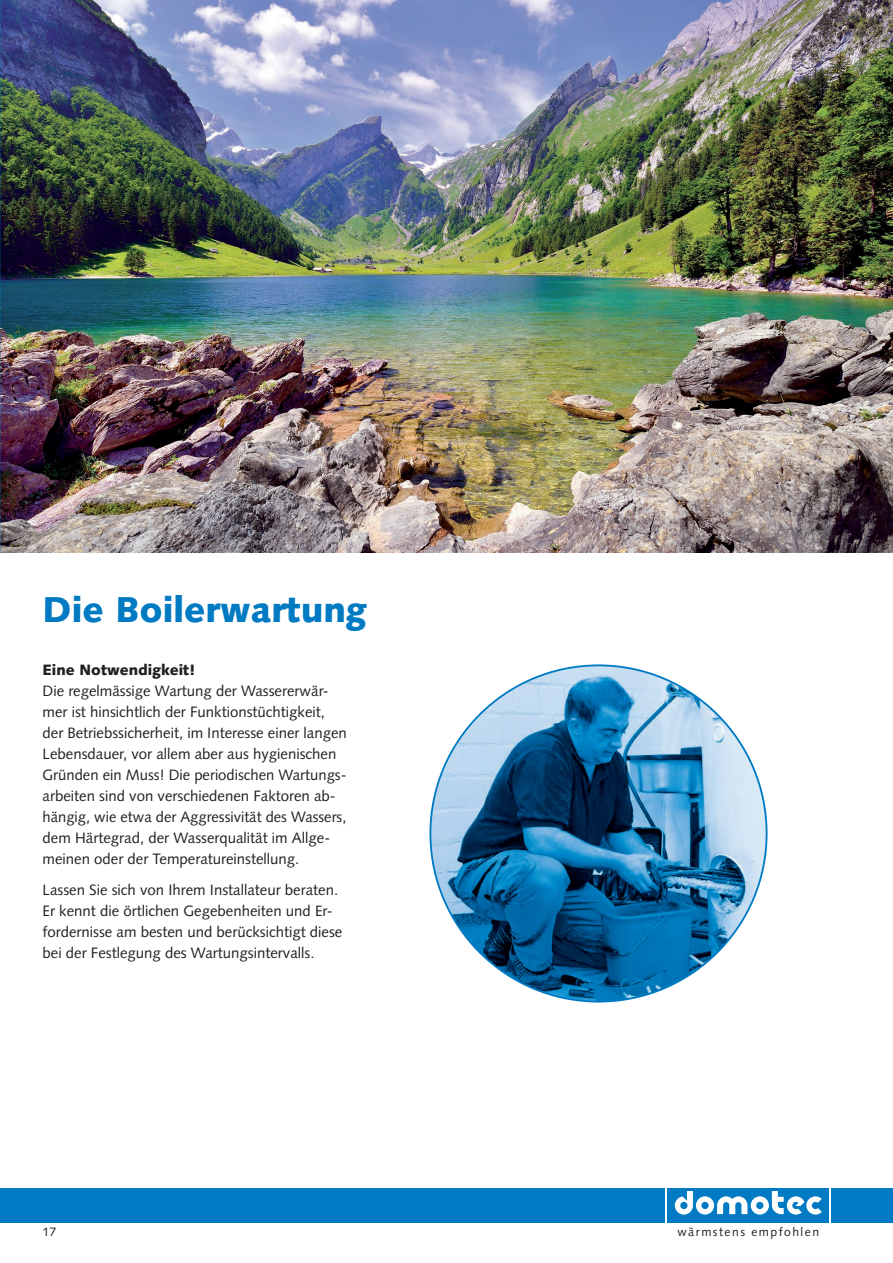
<style>
.page{position:relative;width:893px;height:1263px;background:#fff}
.page>*{position:absolute;margin:0;border:0;box-sizing:border-box;transform-origin:0 0}
.t1{font:900 36px "Syntax";color:#007ac2}
.t2{font:15px/21px "Syntax";color:#231f20}
.t3{font:900 15px "Syntax";color:#231f20}
.t4{font:12.3px "Syntax";color:#231f20}
.t5{font:12.15px "Syntax";letter-spacing:.12em;color:#231f20}
</style>
<div class="page">
<div style="left:0;top:1188px;width:893px;height:34px;background:#007ac2"></div>
<div style="left:666px;top:1186px;width:165px;height:38px;background:linear-gradient(to right,#007ac2,#007ac2)"></div>
<div style="left:667px;top:1188px;width:162px;height:34px;background:#007ac2"></div>
<svg style="left:675px;top:1191px;width:147px;height:23px"></svg>
<img style="left:0;top:0;width:893px;height:553px">
<img style="left:430px;top:665px;width:337px;height:336px;border-radius:168px">
<h1 class="t1" style="left:43px;top:588px;width:326px">Die Boilerwartung</h1>
<p class="t3" style="left:43px;top:660px;width:154px">Eine Notwendigkeit!</p>
<p class="t2" style="left:43px;top:680px;width:306px">Die regelmässige Wartung der Wassererwär&shy;mer ist hinsichtlich der Funktionstüchtigkeit, der Betriebssicherheit, im Interesse einer langen Lebensdauer, vor allem aber aus hygienischen Gründen ein Muss! Die periodischen Wartungs&shy;arbeiten sind von verschiedenen Faktoren ab&shy;hängig, wie etwa der Aggressivität des Wassers, dem Härtegrad, der Wasserqualität im Allge&shy;meinen oder der Temperatureinstellung.</p>
<p class="t2" style="left:43px;top:879px;width:301px">Lassen Sie sich von Ihrem Installateur beraten.<br>Er kennt die örtlichen Gegebenheiten und Er&shy;fordernisse am besten und berücksichtigt diese bei der Festlegung des Wartungsintervalls.</p>
<p class="t4" style="left:43px;top:1225px;width:15px">17</p>
<p class="t5" style="left:677px;top:1225px;width:143px">wärmstens empfohlen</p>
</div>
